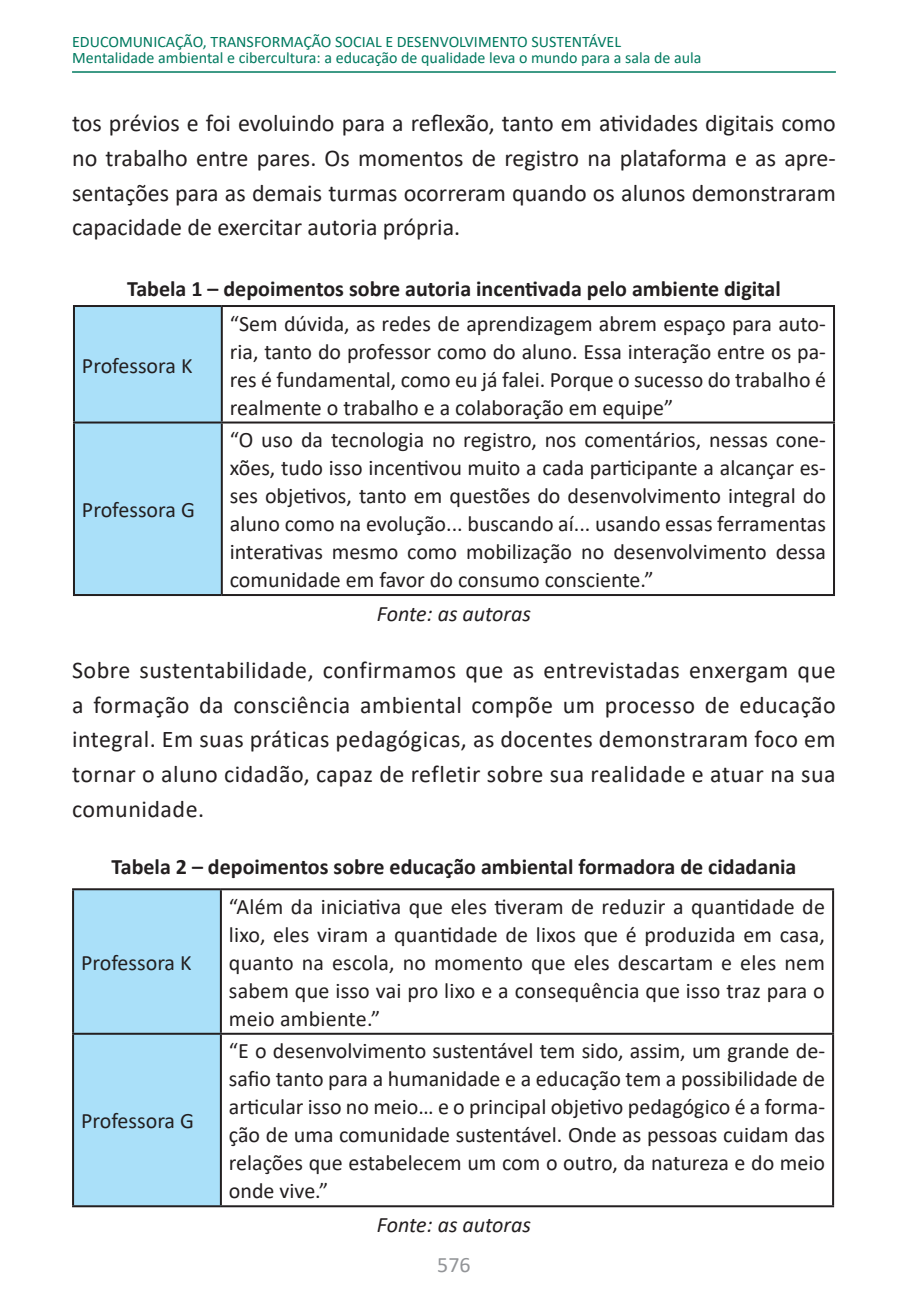
<style>
.page{position:relative;width:908px;height:1304px;background:#fff}
.page>*{position:absolute;margin:0;border:0;box-sizing:border-box;transform-origin:0 0}
.t1{font:24px/34.6px "Calibri";letter-spacing:.005em;color:#231f20;text-align:justify}
.t2{font:22px/28px "Calibri";color:#231f20;text-align:justify}
.t3{font:700 22px "Calibri";color:#231f20}
.legenda_de_figura{font:italic 22px "Calibri";color:#231f20}
.t4{font:22px "Calibri";color:#939598}
.t5{font:16px/16px "Calibri";color:#007a60}
</style>
<div class="page">
<hr style="left:72px;top:71px;width:763px;height:2px;background:#007a60">
<div style="left:74px;top:306px;width:148px;height:117px;background:#aae0f9"></div>
<div style="left:74px;top:423px;width:148px;height:172px;background:#aae0f9"></div>
<hr style="left:73px;top:305px;width:149px;height:2px;background:#231f20">
<hr style="left:73px;top:307px;width:2px;height:115px;background:#231f20">
<hr style="left:222px;top:305px;width:612px;height:2px;background:#231f20">
<hr style="left:221px;top:307px;width:2px;height:115px;background:#231f20">
<hr style="left:832px;top:307px;width:2px;height:115px;background:#231f20">
<hr style="left:73px;top:422px;width:149px;height:2px;background:#231f20">
<hr style="left:73px;top:424px;width:2px;height:170px;background:#231f20">
<hr style="left:222px;top:422px;width:612px;height:2px;background:#231f20">
<hr style="left:221px;top:424px;width:2px;height:170px;background:#231f20">
<hr style="left:832px;top:424px;width:2px;height:170px;background:#231f20">
<hr style="left:73px;top:594px;width:149px;height:2px;background:#231f20">
<hr style="left:222px;top:594px;width:612px;height:2px;background:#231f20">
<div style="left:73px;top:889px;width:148px;height:145px;background:#aae0f9"></div>
<div style="left:73px;top:1034px;width:148px;height:172px;background:#aae0f9"></div>
<hr style="left:72px;top:888px;width:149px;height:2px;background:#231f20">
<hr style="left:72px;top:890px;width:2px;height:143px;background:#231f20">
<hr style="left:221px;top:888px;width:612px;height:2px;background:#231f20">
<hr style="left:220px;top:890px;width:2px;height:143px;background:#231f20">
<hr style="left:831px;top:890px;width:2px;height:143px;background:#231f20">
<hr style="left:72px;top:1033px;width:149px;height:2px;background:#231f20">
<hr style="left:72px;top:1035px;width:2px;height:170px;background:#231f20">
<hr style="left:221px;top:1033px;width:612px;height:2px;background:#231f20">
<hr style="left:220px;top:1035px;width:2px;height:170px;background:#231f20">
<hr style="left:831px;top:1035px;width:2px;height:170px;background:#231f20">
<hr style="left:72px;top:1205px;width:149px;height:2px;background:#231f20">
<hr style="left:221px;top:1205px;width:612px;height:2px;background:#231f20">
<p class="t5" style="left:72px;top:33px;width:630px">EDUCOMUNICAÇÃO, TRANSFORMAÇÃO SOCIAL E DESENVOLVIMENTO SUSTENTÁVEL<br>Mentalidade ambiental e cibercultura: a educação de qualidade leva o mundo para a sala de aula</p>
<p class="t1" style="left:72px;top:106px;width:765px">tos prévios e foi evoluindo para a reflexão, tanto em atividades digitais como no trabalho entre pares. Os momentos de registro na plataforma e as apre&shy;sentações para as demais turmas ocorreram quando os alunos demonstraram capacidade de exercitar autoria própria.</p>
<p class="t3" style="left:127px;top:274px;width:655px">Tabela 1 – depoimentos sobre autoria incentivada pelo ambiente digital</p>
<p class="t2" style="left:82px;top:351px;width:112px">Professora K</p>
<p class="t2" style="left:82px;top:495px;width:114px">Professora G</p>
<p class="t2" style="left:230px;top:309px;width:597px">“Sem dúvida, as redes de aprendizagem abrem espaço para auto&shy;ria, tanto do professor como do aluno. Essa interação entre os pa&shy;res é fundamental, como eu já falei. Porque o sucesso do trabalho é realmente o trabalho e a colaboração em equipe”</p>
<p class="t2" style="left:230px;top:425px;width:597px">“O uso da tecnologia no registro, nos comentários, nessas cone&shy;xões, tudo isso incentivou muito a cada participante a alcançar es&shy;ses objetivos, tanto em questões do desenvolvimento integral do aluno como na evolução... buscando aí... usando essas ferramentas interativas mesmo como mobilização no desenvolvimento dessa comunidade em favor do consumo consciente.”</p>
<p class="legenda_de_figura" style="left:377px;top:598px;width:155px">Fonte: as autoras</p>
<p class="t1" style="left:72px;top:652px;width:764px">Sobre sustentabilidade, confirmamos que as entrevistadas enxergam que a formação da consciência ambiental compõe um processo de educação integral. Em suas práticas pedagógicas, as docentes demonstraram foco em tornar o aluno cidadão, capaz de refletir sobre sua realidade e atuar na sua comunidade.</p>
<p class="t3" style="left:111px;top:851px;width:686px">Tabela 2 – depoimentos sobre educação ambiental formadora de cidadania</p>
<p class="t2" style="left:81px;top:948px;width:112px">Professora K</p>
<p class="t2" style="left:81px;top:1106px;width:114px">Professora G</p>
<p class="t2" style="left:229px;top:892px;width:597px">“Além da iniciativa que eles tiveram de reduzir a quantidade de lixo, eles viram a quantidade de lixos que é produzida em casa, quanto na escola, no momento que eles descartam e eles nem sabem que isso vai pro lixo e a consequência que isso traz para o meio ambiente.”</p>
<p class="t2" style="left:229px;top:1036px;width:597px">“E o desenvolvimento sustentável tem sido, assim, um grande de&shy;safio tanto para a humanidade e a educação tem a possibilidade de articular isso no meio… e o principal objetivo pedagógico é a forma&shy;ção de uma comunidade sustentável. Onde as pessoas cuidam das relações que estabelecem um com o outro, da natureza e do meio onde vive.”</p>
<p class="legenda_de_figura" style="left:377px;top:1209px;width:155px">Fonte: as autoras</p>
<p class="t4" style="left:437px;top:1249px;width:35px">576</p>
</div>
